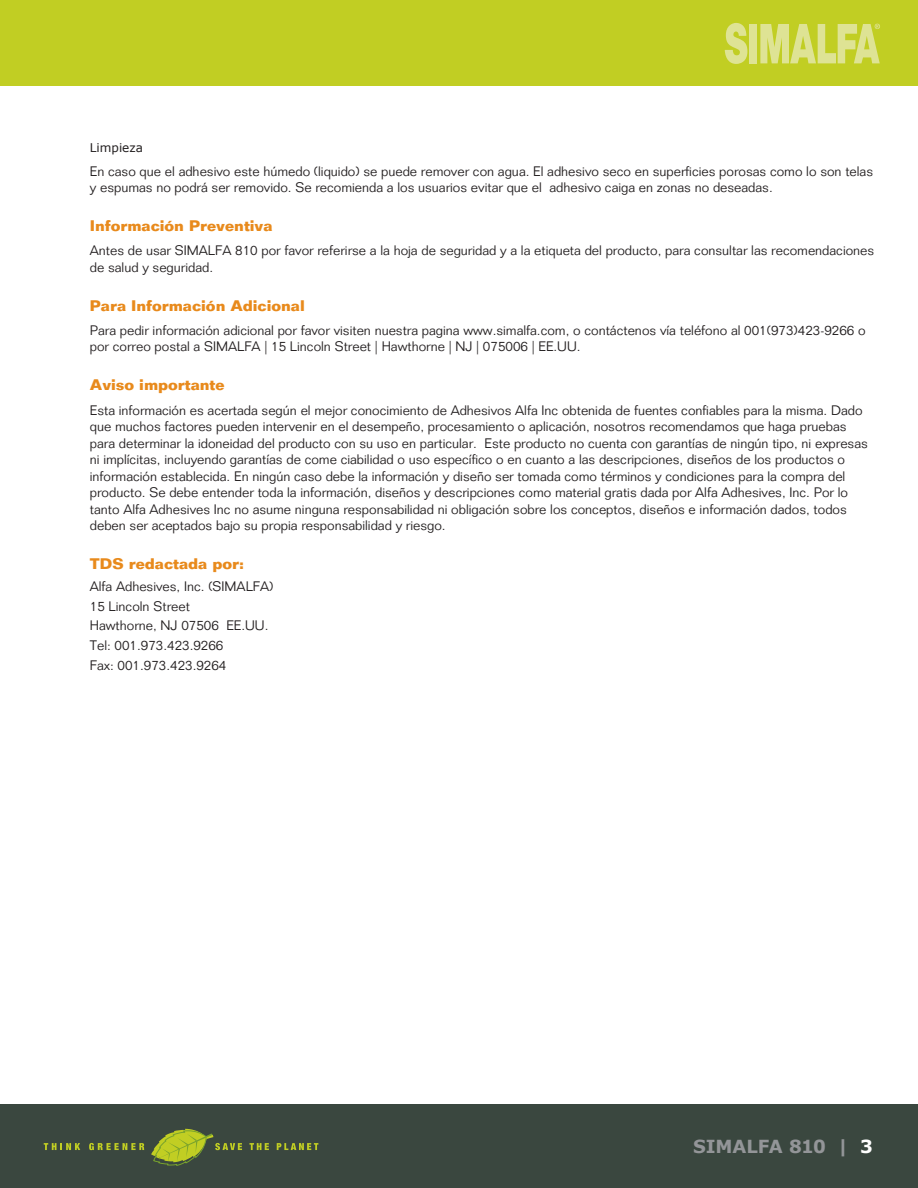
<style>
.page{position:relative;width:918px;height:1188px;background:#fff}
.page>*{position:absolute;margin:0;border:0;box-sizing:border-box;transform-origin:0 0}
.t1{font:700 18px "Verdana";letter-spacing:-.01em;color:#939598}
.t2{font:700 15px "Folio Std";color:#e88a1c}
.t3{font:300 13.5px/16.5px "Folio Std";color:#231f20}
.t4{font:12px "Verdana";color:#231f20}
.s1{color:#fff}
</style>
<div class="page">
<div style="left:0;top:1105px;width:918px;height:83px;background:#3a473f"></div>
<div style="left:0;top:1px;width:918px;height:85px;background:#c1ce23"></div>
<svg style="left:725px;top:23px;width:22px;height:41px"></svg>
<div style="left:750px;top:24px;width:7px;height:39px;background:#dee394"></div>
<svg style="left:760px;top:24px;width:120px;height:39px"></svg>
<svg style="left:44px;top:1143px;width:36px;height:7px"></svg>
<svg style="left:89px;top:1143px;width:55px;height:7px"></svg>
<svg style="left:151px;top:1129px;width:91px;height:37px"></svg>
<svg style="left:249px;top:1143px;width:20px;height:7px"></svg>
<svg style="left:277px;top:1143px;width:41px;height:7px"></svg>
<p class="t4" style="left:90px;top:139px;width:55px">Limpieza</p>
<p class="t3" style="left:90px;top:163px;width:785px">En caso que el adhesivo este húmedo (liquido) se puede remover con agua. El adhesivo seco en superficies porosas como lo son telas y espumas no podrá ser removido. Se recomienda a los usuarios evitar que el adhesivo caiga en zonas no deseadas.</p>
<p class="t2" style="left:90px;top:217px;width:184px">Información Preventiva</p>
<p class="t3" style="left:90px;top:242px;width:786px">Antes de usar SIMALFA 810 por favor referirse a la hoja de seguridad y a la etiqueta del producto, para consultar las recomendaciones de salud y seguridad.</p>
<p class="t2" style="left:90px;top:296px;width:216px">Para Información Adicional</p>
<p class="t3" style="left:90px;top:322px;width:777px">Para pedir información adicional por favor visiten nuestra pagina www.simalfa.com, o contáctenos vía teléfono al 001(973)423-9266 o por correo postal a SIMALFA | 15 Lincoln Street | Hawthorne | NJ | 075006 | EE.UU.</p>
<p class="t2" style="left:90px;top:376px;width:136px">Aviso importante</p>
<p class="t3" style="left:90px;top:402px;width:780px">Esta información es acertada según el mejor conocimiento de Adhesivos Alfa Inc obtenida de fuentes confiables para la misma. Dado que muchos factores pueden intervenir en el desempeño, procesamiento o aplicación, nosotros recomendamos que haga pruebas para determinar la idoneidad del producto con su uso en particular. Este producto no cuenta con garantías de ningún tipo, ni expresas ni implícitas, incluyendo garantías de come ciabilidad o uso específico o en cuanto a las descripciones, diseños de los productos o información establecida. En ningún caso debe la información y diseño ser tomada como términos y condiciones para la compra del producto. Se debe entender toda la información, diseños y descripciones como material gratis dada por Alfa Adhesives, Inc. Por lo tanto Alfa Adhesives Inc no asume ninguna responsabilidad ni obligación sobre los conceptos, diseños e información dados, todos deben ser aceptados bajo su propia responsabilidad y riesgo.</p>
<p class="t2" style="left:90px;top:554px;width:156px">TDS redactada por:</p>
<p class="t3" style="left:90px;top:576px;width:185px;line-height:19.8px">Alfa Adhesives, Inc. (SIMALFA)<br>15 Lincoln Street<br>Hawthorne, NJ 07506 EE.UU.<br>Tel: 001.973.423.9266<br>Fax: 001.973.423.9264</p>
<h1 class="t1" style="left:693px;top:1134px;width:181px">SIMALFA 810 | <span class="s1">3</span></h1>
</div>
